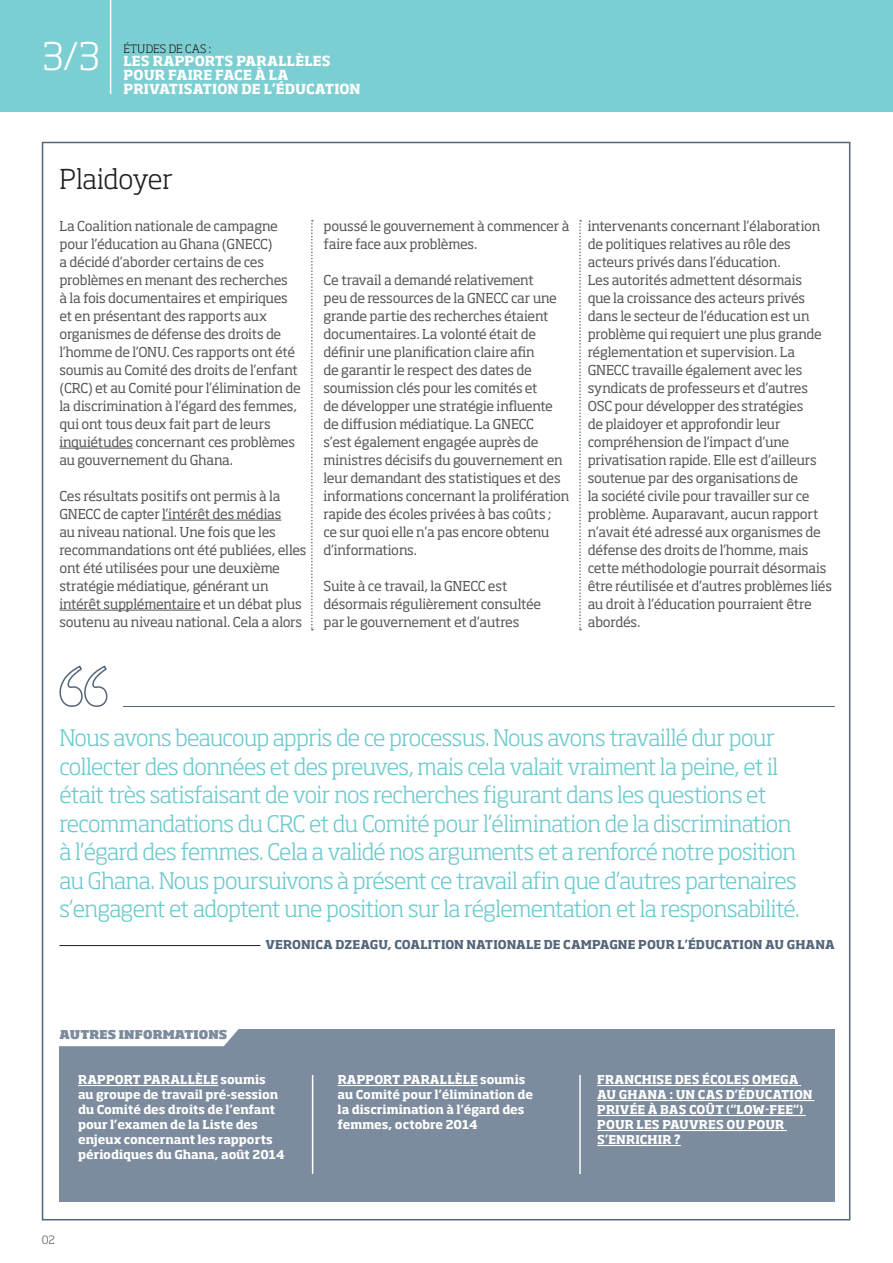
<style>
.page{position:relative;width:893px;height:1263px;background:#fff}
.page>*{position:absolute;margin:0;border:0;box-sizing:border-box;transform-origin:0 0}
.t1{font:300 37.5px "Soho Std";color:#fff}
.t2{font:300 27px "Soho Std";letter-spacing:-.015em;color:#231f20}
.t3{font:300 22.5px/28.5px "Soho Std";letter-spacing:-.025em;color:#6bc9cc}
.t4{font:700 13.65px/13.6px "Soho Std";letter-spacing:.015em;color:#fff}
.t5{font:13.5px/18px "Soho Std";letter-spacing:-.025em;color:#57585a}
.t6{font:700 12px/15px "Soho Std";color:#fff}
.t7{font:700 12px "Soho Std";letter-spacing:.01em;color:#536579}
.t8{font:800 12px "Soho Std";letter-spacing:.015em;color:#7c8b9d}
.t9{font:300 11.4px "Soho Std";letter-spacing:.015em;color:#231f20}
.t10{font:300 11.25px "Soho Std";color:#57585a}
</style>
<div class="page">
<div style="left:0;top:0;width:893px;height:111px;background:#7bced1"></div>
<hr style="left:110px;top:0;width:1px;height:94px;background:#fff">
<hr style="left:59px;top:448px;width:74px;height:1px;background:#57585a">
<hr style="left:162px;top:520px;width:119px;height:1px;background:#57585a">
<hr style="left:59px;top:610px;width:142px;height:1px;background:#57585a">
<hr style="left:123px;top:706px;width:712px;height:1px;background:#536579">
<svg style="left:59px;top:665px;width:49px;height:42px"></svg>
<hr style="left:59px;top:945px;width:201px;height:1px;background:#231f20">
<svg style="left:311px;top:220px;width:2px;height:410px"></svg>
<svg style="left:579px;top:220px;width:2px;height:410px"></svg>
<div style="left:59px;top:1030px;width:776px;height:172px;background:#7c8b9d"></div>
<svg style="left:59px;top:1029px;width:186px;height:17px;background:#f5f6f7"></svg>
<hr style="left:78px;top:1085px;width:140px;height:1px;background:#fff">
<hr style="left:338px;top:1085px;width:140px;height:1px;background:#fff">
<hr style="left:597px;top:1085px;width:204px;height:1px;background:#fff">
<hr style="left:597px;top:1100px;width:217px;height:1px;background:#fff">
<hr style="left:597px;top:1115px;width:209px;height:1px;background:#fff">
<hr style="left:597px;top:1130px;width:190px;height:1px;background:#fff">
<hr style="left:597px;top:1145px;width:84px;height:1px;background:#fff">
<hr style="left:312px;top:1075px;width:1px;height:99px;background:#fff">
<hr style="left:579px;top:1075px;width:2px;height:99px;background:#fff">
<p class="t1" style="left:42px;top:33px;width:59px">3/3</p>
<p class="t9" style="left:123px;top:41px;width:89px">ÉTUDES DE CAS :</p>
<p class="t4" style="left:123px;top:54px;width:239px">LES RAPPORTS PARALLÈLES<br>POUR FAIRE FACE À LA<br>PRIVATISATION DE L’ÉDUCATION</p>
<p class="t2" style="left:59px;top:162px;width:115px">Plaidoyer</p>
<p class="t5" style="left:59px;top:217px;width:243px">La Coalition nationale de campagne pour l’éducation au Ghana (GNECC)<br>a décidé d’aborder certains de ces problèmes en menant des recherches<br>à la fois documentaires et empiriques et en présentant des rapports aux organismes de défense des droits de l’homme de l’ONU. Ces rapports ont été soumis au Comité des droits de l’enfant (CRC) et au Comité pour l’élimination de la discrimination à l’égard des femmes, qui ont tous deux fait part de leurs inquiétudes concernant ces problèmes au gouvernement du Ghana.</p>
<p class="t5" style="left:59px;top:487px;width:249px">Ces résultats positifs ont permis à la GNECC de capter l’intérêt des médias<br>au niveau national. Une fois que les recommandations ont été publiées, elles ont été utilisées pour une deuxième stratégie médiatique, générant un intérêt supplémentaire et un débat plus soutenu au niveau national. Cela a alors</p>
<p class="t5" style="left:324px;top:217px;width:247px">poussé le gouvernement à commencer à faire face aux problèmes.</p>
<p class="t5" style="left:324px;top:271px;width:247px">Ce travail a demandé relativement<br>peu de ressources de la GNECC car une grande partie des recherches étaient documentaires. La volonté était de définir une planification claire afin<br>de garantir le respect des dates de soumission clés pour les comités et<br>de développer une stratégie influente de diffusion médiatique. La GNECC<br>s’est également engagée auprès de ministres décisifs du gouvernement en leur demandant des statistiques et des informations concernant la prolifération rapide des écoles privées à bas coûts ;<br>ce sur quoi elle n’a pas encore obtenu d’informations.</p>
<p class="t5" style="left:324px;top:577px;width:219px">Suite à ce travail, la GNECC est désormais régulièrement consultée par le gouvernement et d’autres</p>
<p class="t5" style="left:588px;top:217px;width:246px">intervenants concernant l’élaboration de politiques relatives au rôle des acteurs privés dans l’éducation.<br>Les autorités admettent désormais<br>que la croissance des acteurs privés dans le secteur de l’éducation est un problème qui requiert une plus grande réglementation et supervision. La GNECC travaille également avec les syndicats de professeurs et d’autres OSC pour développer des stratégies<br>de plaidoyer et approfondir leur compréhension de l’impact d’une privatisation rapide. Elle est d’ailleurs soutenue par des organisations de<br>la société civile pour travailler sur ce problème. Auparavant, aucun rapport n’avait été adressé aux organismes de défense des droits de l’homme, mais cette méthodologie pourrait désormais être réutilisée et d’autres problèmes liés au droit à l’éducation pourraient être abordés.</p>
<p class="t3" style="left:59px;top:723px;width:742px">Nous avons beaucoup appris de ce processus. Nous avons travaillé dur pour collecter des données et des preuves, mais cela valait vraiment la peine, et il était très satisfaisant de voir nos recherches figurant dans les questions et recommandations du CRC et du Comité pour l’élimination de la discrimination à l’égard des femmes. Cela a validé nos arguments et a renforcé notre position au Ghana. Nous poursuivons à présent ce travail afin que d’autres partenaires s’engagent et adoptent une position sur la réglementation et la responsabilité.</p>
<p class="t7" style="left:265px;top:937px;width:571px">VERONICA DZEAGU, COALITION NATIONALE DE CAMPAGNE POUR L’ÉDUCATION AU GHANA</p>
<p class="t8" style="left:59px;top:1027px;width:169px">AUTRES INFORMATIONS</p>
<p class="t6" style="left:78px;top:1072px;width:208px">RAPPORT PARALLÈLE soumis<br>au groupe de travail pré-session du Comité des droits de l’enfant pour l’examen de la Liste des enjeux concernant les rapports périodiques du Ghana, août 2014</p>
<p class="t6" style="left:338px;top:1072px;width:197px">RAPPORT PARALLÈLE soumis au Comité pour l’élimination de la discrimination à l’égard des femmes, octobre 2014</p>
<p class="t6" style="left:597px;top:1072px;width:217px">FRANCHISE DES ÉCOLES OMEGA<br>AU GHANA : UN CAS D’ÉDUCATION<br>PRIVÉE À BAS COÛT (“LOW-FEE“)<br>POUR LES PAUVRES OU POUR<br>S’ENRICHIR ?</p>
<p class="t10" style="left:42px;top:1233px;width:15px">02</p>
</div>
